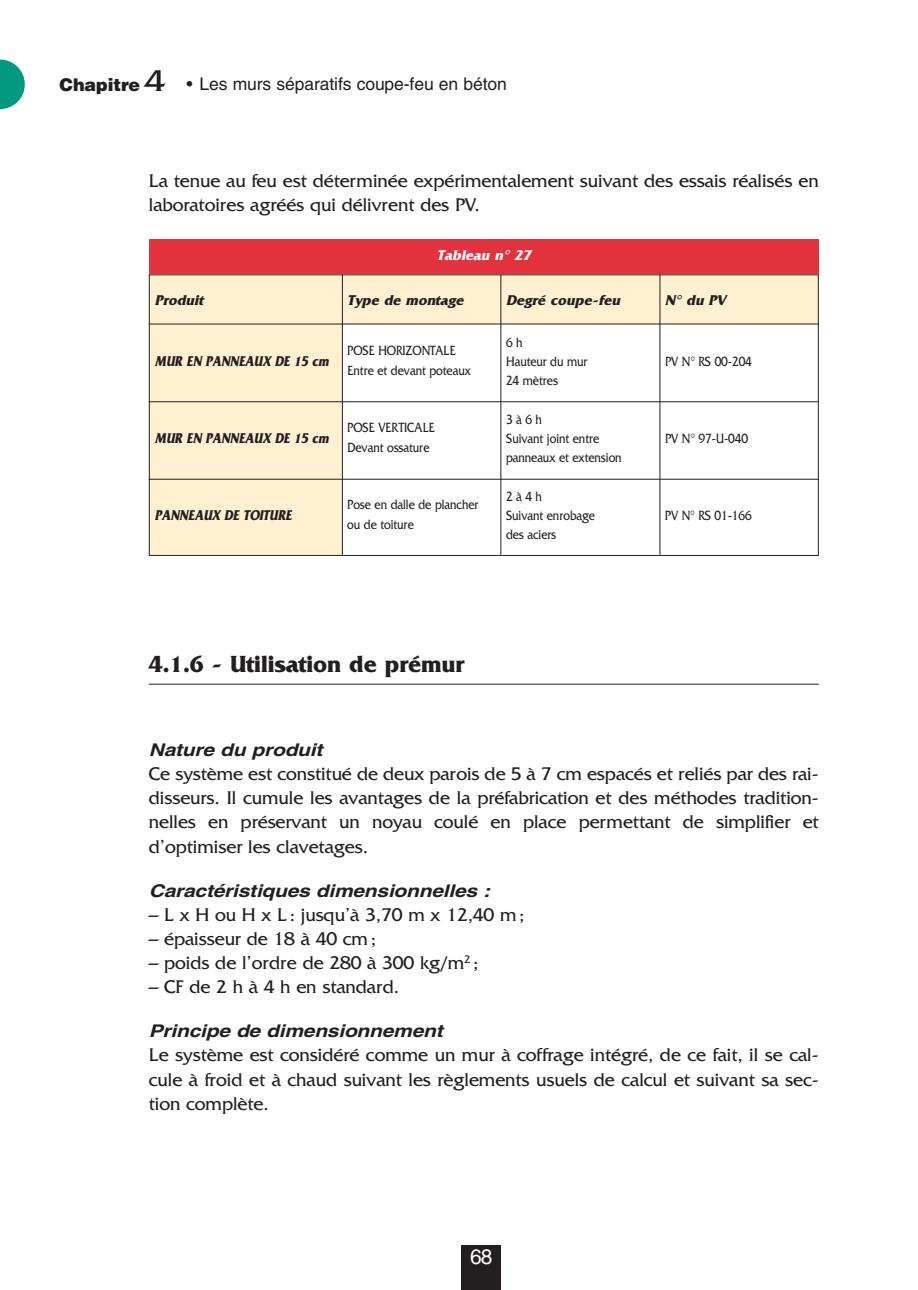
<style>
.page{position:relative;width:918px;height:1290px;background:#fff}
.page>*{position:absolute;margin:0;border:0;box-sizing:border-box;transform-origin:0 0}
.t1{font:700 24.5px "Friz Quadrata";letter-spacing:-.005em;color:#231f20}
.t2{font:21px "Helvetica";color:#fff}
.t3{font:19.25px/24.2px "Friz Quadrata";letter-spacing:-.005em;color:#231f20;text-align:justify}
.t4{font:italic 700 17.5px "Helvetica";letter-spacing:-.01em;color:#231f20;scale:1.2 1}
.t5{font:17.5px "Helvetica";letter-spacing:-.005em;color:#231f20}
.t6{font:italic 700 14.88px "Friz Quadrata";letter-spacing:-.005em;color:#231f20;scale:.85 1}
.t7{font:italic 700 14.88px "Friz Quadrata";letter-spacing:-.005em;color:#231f20}
.t8{font:italic 700 14.88px "Friz Quadrata";color:#fff}
.t9{font:14px "Friz Quadrata";letter-spacing:-.005em;color:#231f20;scale:.85 1}
.s1{font-weight:900}
.s2{font-family:"Friz Quadrata";font-size:31.5px}
</style>
<div class="page">
<hr style="left:149px;top:684px;width:670px;height:1px;background:#231f20">
<svg style="left:0;top:60px;width:25px;height:49px"></svg>
<div style="left:461px;top:1245px;width:40px;height:45px;background:#231f20"></div>
<div style="left:149px;top:274px;width:670px;height:50px;background:#fef0d0"></div>
<div style="left:149px;top:324px;width:193px;height:231px;background:#fef0d0"></div>
<hr style="left:342px;top:274px;width:1px;height:281px;background:#231f20">
<hr style="left:500px;top:274px;width:1px;height:281px;background:#231f20">
<hr style="left:659px;top:274px;width:1px;height:281px;background:#231f20">
<hr style="left:149px;top:401px;width:670px;height:1px;background:#231f20">
<hr style="left:149px;top:479px;width:670px;height:1px;background:#231f20">
<hr style="left:149px;top:324px;width:670px;height:1px;background:#231f20">
<div style="left:149px;top:239px;width:669px;height:35px;background:#e1323e"></div>
<p class="t5" style="left:60px;top:78px;width:449px"><span class="s1">Chapitre</span> <span class="s2">4</span> • Les murs séparatifs coupe-feu en béton</p>
<p class="t3" style="left:149px;top:168px;width:671px">La tenue au feu est déterminée expérimentalement suivant des essais réalisés en laboratoires agréés qui délivrent des PV.</p>
<p class="t8" style="left:437px;top:246px;width:97px">Tableau n° 27</p>
<p class="t7" style="left:155px;top:291px;width:50px">Produit</p>
<p class="t7" style="left:347px;top:291px;width:120px">Type de montage</p>
<p class="t7" style="left:506px;top:291px;width:118px">Degré coupe-feu</p>
<p class="t7" style="left:665px;top:291px;width:62px">N° du PV</p>
<p class="t9" style="left:347px;top:342px;width:129px">POSE HORIZONTALE</p>
<p class="t9" style="left:506px;top:333px;width:21px">6 h</p>
<p class="t6" style="left:155px;top:352px;width:208px">MUR EN PANNEAUX DE 15 cm</p>
<p class="t9" style="left:506px;top:353px;width:97px">Hauteur du mur</p>
<p class="t9" style="left:665px;top:353px;width:104px">PV N° RS 00-204</p>
<p class="t9" style="left:506px;top:372px;width:63px">24 mètres</p>
<p class="t9" style="left:347px;top:361px;width:147px">Entre et devant poteaux</p>
<p class="t6" style="left:155px;top:429px;width:208px">MUR EN PANNEAUX DE 15 cm</p>
<p class="t9" style="left:347px;top:419px;width:105px">POSE VERTICALE</p>
<p class="t9" style="left:347px;top:438px;width:98px">Devant ossature</p>
<p class="t6" style="left:155px;top:506px;width:162px">PANNEAUX DE TOITURE</p>
<p class="t9" style="left:347px;top:496px;width:156px">Pose en dalle de plancher</p>
<p class="t9" style="left:347px;top:515px;width:80px">ou de toiture</p>
<p class="t9" style="left:506px;top:410px;width:44px">3à6h</p>
<p class="t9" style="left:506px;top:430px;width:111px">Suivant joint entre</p>
<p class="t9" style="left:665px;top:430px;width:99px">PV N° 97-U-040</p>
<p class="t9" style="left:506px;top:449px;width:138px">panneaux et extension</p>
<p class="t9" style="left:506px;top:487px;width:44px">2à4h</p>
<p class="t9" style="left:506px;top:507px;width:106px">Suivant enrobage</p>
<p class="t9" style="left:665px;top:507px;width:104px">PV N° RS 01-166</p>
<p class="t9" style="left:506px;top:526px;width:61px">des aciers</p>
<p class="t1" style="left:149px;top:649px;width:317px">4.1.6 - Utilisation de prémur</p>
<p class="t4" style="left:149px;top:743px;width:146px">Nature du produit</p>
<p class="t3" style="left:149px;top:761px;width:671px">Ce système est constitué de deux parois de 5 à 7 cm espacés et reliés par des rai&shy;disseurs. Il cumule les avantages de la préfabrication et des méthodes tradition&shy;nelles en préservant un noyau coulé en place permettant de simplifier et d’optimiser les clavetages.</p>
<p class="t4" style="left:149px;top:884px;width:286px">Caractéristiques dimensionnelles :</p>
<p class="t3" style="left:149px;top:902px;width:377px">– L x H ou H x L: jusqu’à 3,70 m x 12,40 m;</p>
<p class="t3" style="left:149px;top:926px;width:229px">– épaisseur de 18 à 40 cm;</p>
<p class="t3" style="left:149px;top:950px;width:331px">– poids de l’ordre de 280 à 300 kg/m<sup>2</sup> ;</p>
<p class="t3" style="left:149px;top:974px;width:252px">– CF de 2 h à 4 h en standard.</p>
<p class="t4" style="left:149px;top:1025px;width:246px">Principe de dimensionnement</p>
<p class="t3" style="left:149px;top:1043px;width:671px">Le système est considéré comme un mur à coffrage intégré, de ce fait, il se cal&shy;cule à froid et à chaud suivant les règlements usuels de calcul et suivant sa sec&shy;tion complète.</p>
<p class="t2" style="left:470px;top:1249px;width:24px">68</p>
</div>
